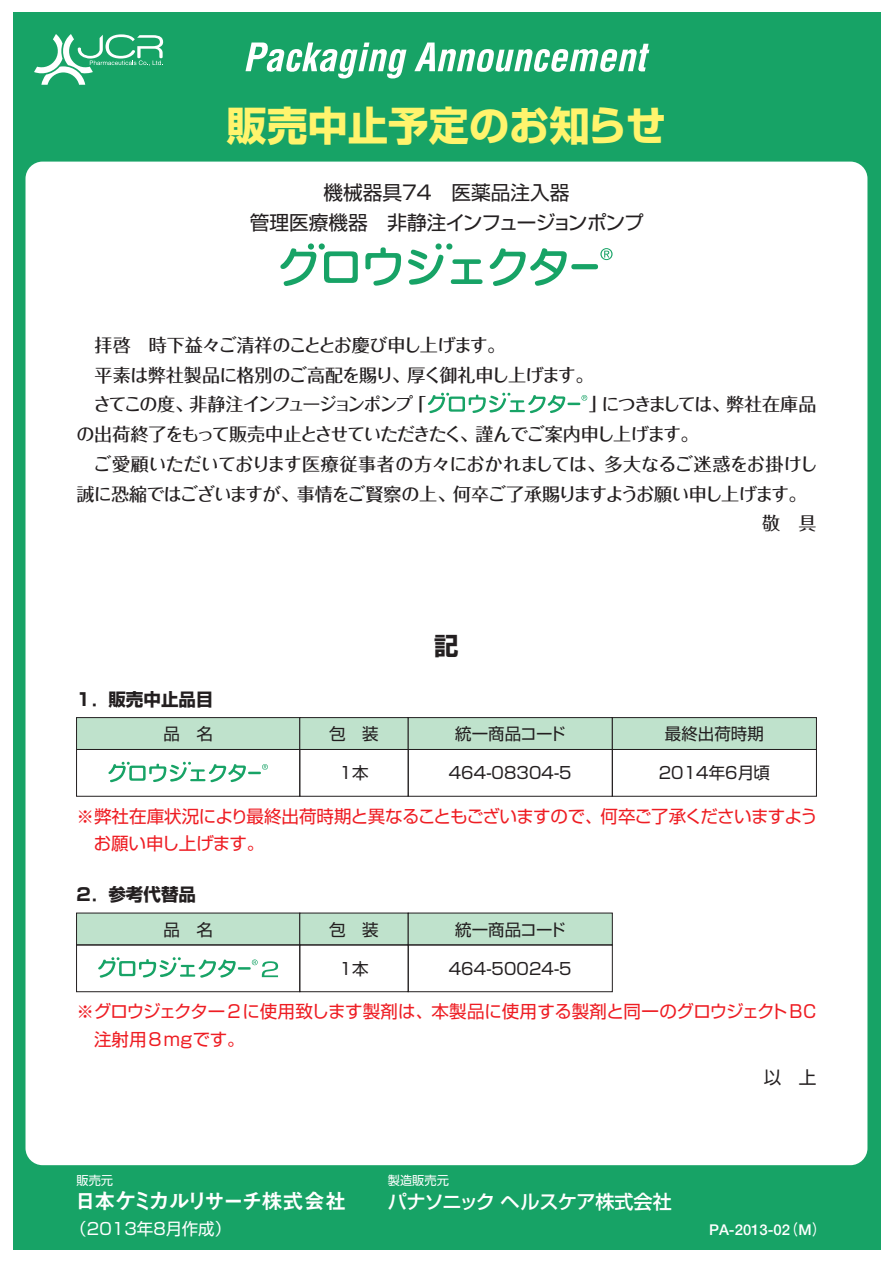
<style>
.page{position:relative;width:893px;height:1263px;background:#fff}
.page>*{position:absolute;margin:0;border:0;box-sizing:border-box;transform-origin:0 0}
.t1{font:700 40.35px "Shin Go";color:#fff46d}
.t2{font:700 24.45px "Shin Go";color:#231f20}
.t3{font:21.3px "Midashi Go MB31";letter-spacing:-.085em;color:#fff}
.t4{font:19.65px/29.7px "Shin Go";color:#231f20;text-align:center}
.t5{font:500 19.2px "Shin Go";letter-spacing:-.02em;color:#fff}
.t6{font:500 18px/29.7px "Folk";letter-spacing:-.05em;color:#231f20}
.t7{font:500 18px/29.7px "Folk";letter-spacing:-.08em;color:#231f20}
.t8{font:500 18px "Folk";letter-spacing:-.025em;color:#231f20}
.t9{font:17.55px/27.6px "Shin Go";letter-spacing:-.025em;color:#ee1d23}
.t10{font:700 17.55px "Shin Go";color:#231f20}
.t11{font:17.55px "Shin Go";color:#231f20}
.t12{font:16.5px "Shin Go";color:#231f20}
.t13{font:16.5px "Shin Go";color:#fff}
.t14{font:700 14.85px "Futo Go B101";color:#fff}
.t15{font:12.15px "Shin Go";color:#fff}
</style>
<div class="page">
<div style="left:13px;top:13px;width:867px;height:1237px;background:#17a366"></div>
<div style="left:26px;top:162px;width:841px;height:1003px;background:#fff;border-radius:17px"></div>
<svg style="left:34px;top:34px;width:129px;height:51px"></svg>
<div style="left:76px;top:717px;width:224px;height:33px;background:#bfe2cc;border:1px solid #231f20"></div>
<div style="left:300px;top:717px;width:108px;height:33px;background:#bfe2cc;border:1px solid #231f20"></div>
<div style="left:408px;top:717px;width:205px;height:33px;background:#bfe2cc;border:1px solid #231f20"></div>
<div style="left:612px;top:717px;width:205px;height:33px;background:#bfe2cc;border:1px solid #231f20"></div>
<div style="left:76px;top:749px;width:224px;height:47px;border:1px solid #231f20"></div>
<div style="left:300px;top:749px;width:108px;height:47px;border:1px solid #231f20"></div>
<div style="left:408px;top:749px;width:205px;height:47px;border:1px solid #231f20"></div>
<div style="left:612px;top:749px;width:205px;height:47px;border:1px solid #231f20"></div>
<div style="left:76px;top:913px;width:224px;height:32px;background:#bfe2cc;border:1px solid #231f20"></div>
<div style="left:300px;top:913px;width:108px;height:32px;background:#bfe2cc;border:1px solid #231f20"></div>
<div style="left:408px;top:913px;width:205px;height:32px;background:#bfe2cc;border:1px solid #231f20"></div>
<div style="left:76px;top:945px;width:224px;height:47px;border:1px solid #231f20"></div>
<div style="left:300px;top:945px;width:108px;height:47px;border:1px solid #231f20"></div>
<div style="left:408px;top:945px;width:205px;height:47px;border:1px solid #231f20"></div>
<svg style="left:600px;top:248px;width:13px;height:12px"></svg>
<svg style="left:324px;top:251px;width:34px;height:32px"></svg>
<svg style="left:365px;top:247px;width:36px;height:39px"></svg>
<svg style="left:408px;top:250px;width:35px;height:35px"></svg>
<svg style="left:435px;top:243px;width:7px;height:7px"></svg>
<div style="left:446px;top:243px;width:6px;height:7px;background:#17a366;border-radius:50%"></div>
<svg style="left:451px;top:259px;width:32px;height:25px"></svg>
<svg style="left:490px;top:248px;width:77px;height:38px"></svg>
<div style="left:571px;top:264px;width:27px;height:5px;background:#17a366;border-radius:3px"></div>
<svg style="left:280px;top:248px;width:36px;height:38px"></svg>
<div style="left:308px;top:243px;width:6px;height:7px;background:#17a366;border-radius:50%"></div>
<div style="left:319px;top:243px;width:6px;height:7px;background:#17a366;border-radius:50%"></div>
<svg style="left:245px;top:43px;width:161px;height:35px"></svg>
<svg style="left:414px;top:43px;width:235px;height:29px"></svg>
<svg style="left:428px;top:393px;width:159px;height:20px"></svg>
<svg style="left:108px;top:762px;width:160px;height:20px"></svg>
<svg style="left:98px;top:957px;width:180px;height:21px"></svg>
<h1 class="t1" style="left:227px;top:98px;width:441px">販売中止予定のお知らせ</h1>
<p class="t4" style="left:250px;top:177px;width:395px">機械器具74 医薬品注入器<br>管理医療機器 非静注インフュージョンポンプ</p>
<p class="t6" style="left:93px;top:329px;width:502px">拝啓 時下益々ご清祥のこととお慶び申し上げます。<br>平素は弊社製品に格別のご高配を賜り、厚く御礼申し上げます。さてこの度、非静注インフュージョンポンプ「</p>
<p class="t7" style="left:76px;top:388px;width:742px;text-indent:513px">」につきましては、弊社在庫品の出荷終了をもって販売中止とさせていただきたく、謹んでご案内申し上げます。</p>
<p class="t8" style="left:93px;top:452px;width:727px">ご愛顧いただいております医療従事者の方々におかれましては、多大なるご迷惑をお掛けし</p>
<p class="t6" style="left:77px;top:478px;width:731px">誠に恐縮ではございますが、事情をご賢察の上、何卒ご了承賜りますようお願い申し上げます。</p>
<p class="t6" style="left:762px;top:507px;width:56px">敬 具</p>
<h2 class="t2" style="left:434px;top:629px;width:26px">記</h2>
<p class="t10" style="left:77px;top:687px;width:138px">1．販売中止品目</p>
<p class="t12" style="left:163px;top:723px;width:51px">品 名</p>
<p class="t12" style="left:329px;top:723px;width:51px">包 装</p>
<p class="t12" style="left:455px;top:723px;width:112px">統一商品コード</p>
<p class="t12" style="left:665px;top:723px;width:100px">最終出荷時期</p>
<p class="t12" style="left:339px;top:762px;width:30px">1本</p>
<p class="t12" style="left:449px;top:762px;width:124px">464-08304-5</p>
<p class="t12" style="left:659px;top:762px;width:113px">2014年6月頃</p>
<p class="t9" style="left:94px;top:801px;width:725px;text-indent:-17px">※弊社在庫状況により最終出荷時期と異なることもございますので、何卒ご了承くださいますようお願い申し上げます。</p>
<p class="t10" style="left:77px;top:883px;width:121px">2．参考代替品</p>
<p class="t12" style="left:163px;top:918px;width:51px">品 名</p>
<p class="t12" style="left:329px;top:918px;width:51px">包 装</p>
<p class="t12" style="left:455px;top:918px;width:112px">統一商品コード</p>
<p class="t12" style="left:339px;top:957px;width:30px">1本</p>
<p class="t12" style="left:449px;top:957px;width:124px">464-50024-5</p>
<p class="t9" style="left:94px;top:997px;width:724px;text-indent:-18px">※グロウジェクター2に使用致します製剤は、本製品に使用する製剤と同一のグロウジェクトBC注射用8ｍｇです。</p>
<p class="t15" style="left:77px;top:1172px;width:38px">販売元</p>
<p class="t3" style="left:75px;top:1189px;width:273px">日本ケミカルリサーチ株式会社</p>
<p class="t13" style="left:70px;top:1217px;width:163px">（2013年8月作成）</p>
<p class="t15" style="left:388px;top:1172px;width:63px">製造販売元</p>
<p class="t5" style="left:388px;top:1189px;width:285px">パナソニックヘルスケア株式会社</p>
<p class="t11" style="left:764px;top:1065px;width:54px">以 上</p>
<p class="t14" style="left:709px;top:1221px;width:119px">PA-2013-02（M）</p>
</div>
